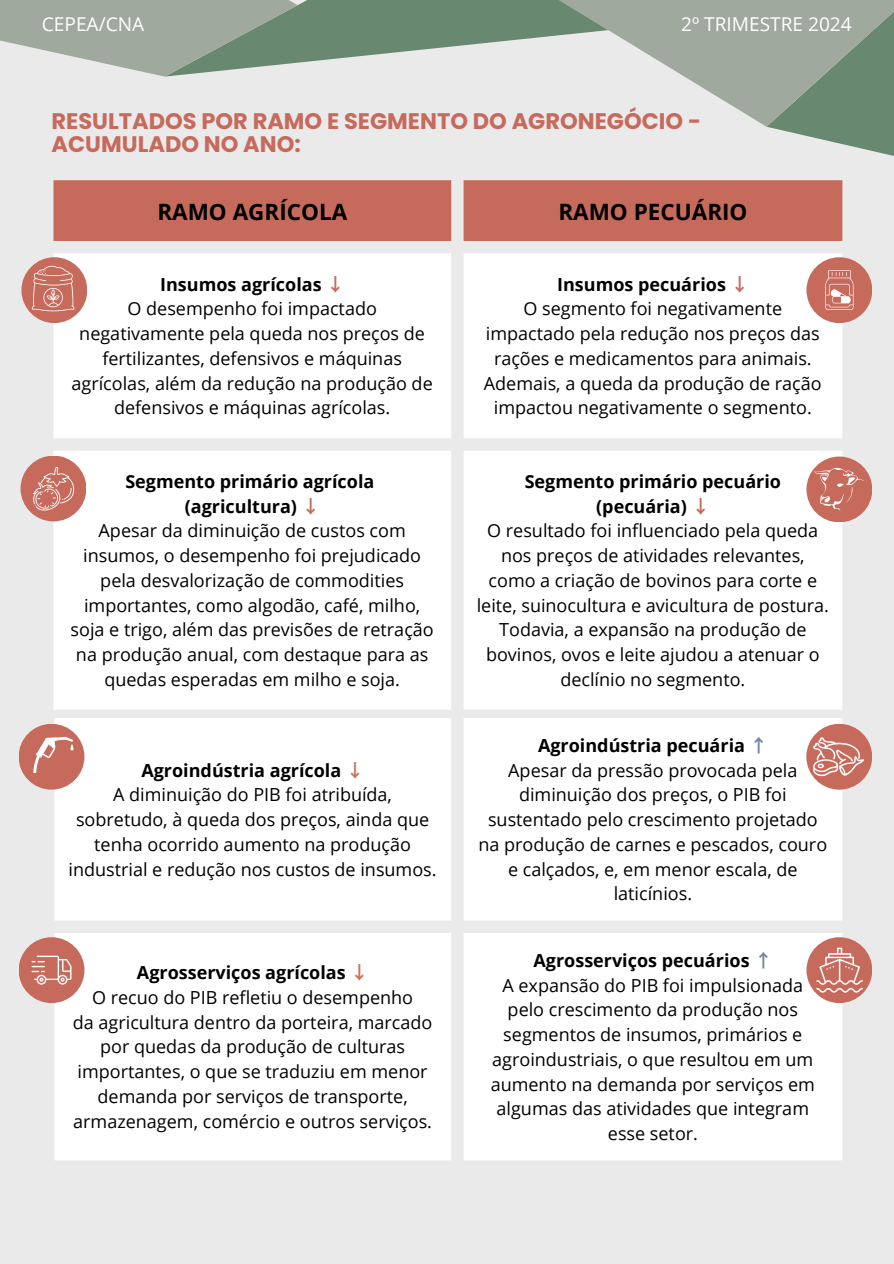
<style>
.page{position:relative;width:894px;height:1264px;background:#fff}
.page>*{position:absolute;margin:0;border:0;box-sizing:border-box;transform-origin:0 0}
.t1{font:700 22.5px/22.5px "Poppins";color:#c66a5c}
.t2{font:700 22.5px "Open Sans";color:#000}
.t3{font:19.05px "Open Sans";color:#fff}
.t4{font:18px/24.8px "Open Sans";color:#000;text-align:center}
.t5{font:700 18px "Open Sans";color:#000}
.s1{font-family:"Noto Sans CJ Ksc";color:#c66a5c}
.s2{font-family:"Noto Sans CJ Ksc";color:#cb725c}
.s3{font-family:"Noto Sans CJ Ksc";color:#6e88a6}
</style>
<div class="page">
<div style="left:0;top:0;width:893px;height:1263px;background:#ebeaea"></div>
<svg style="left:768px;top:127px;width:125px;height:29px"></svg>
<svg style="left:608px;top:0;width:285px;height:127px;fill:#9fa99d"></svg>
<svg style="left:0;top:0;width:608px;height:77px"></svg>
<div style="left:53px;top:180px;width:789px;height:61px;background:#c66a5c"></div>
<div style="left:53px;top:253px;width:789px;height:456px;background:#fff"></div>
<div style="left:21px;top:257px;width:66px;height:66px;background:#c66a5c;border-radius:50%"></div>
<svg style="left:32px;top:265px;width:42px;height:46px"></svg>
<div style="left:806px;top:257px;width:66px;height:66px;background:#c66a5c;border-radius:50%"></div>
<svg style="left:825px;top:270px;width:28px;height:40px"></svg>
<div style="left:54px;top:718px;width:788px;height:442px;background:#fff"></div>
<div style="left:21px;top:455px;width:65px;height:66px;background:#c66a5c;border-radius:50%"></div>
<svg style="left:33px;top:467px;width:41px;height:43px"></svg>
<div style="left:806px;top:456px;width:66px;height:66px;background:#c66a5c;border-radius:50%"></div>
<svg style="left:814px;top:468px;width:49px;height:43px"></svg>
<div style="left:19px;top:937px;width:65px;height:66px;background:#c66a5c;border-radius:50%"></div>
<div style="left:806px;top:723px;width:66px;height:66px;background:#c66a5c;border-radius:50%"></div>
<svg style="left:812px;top:737px;width:51px;height:39px"></svg>
<div style="left:19px;top:723px;width:65px;height:66px;background:#c66a5c;border-radius:50%"></div>
<svg style="left:33px;top:736px;width:41px;height:36px"></svg>
<svg style="left:32px;top:955px;width:39px;height:29px"></svg>
<div style="left:806px;top:937px;width:66px;height:66px;background:#c66a5c;border-radius:50%"></div>
<svg style="left:816px;top:947px;width:46px;height:45px"></svg>
<p class="t3" style="left:42px;top:11px;width:104px">CEPEA/CNA</p>
<p class="t3" style="left:681px;top:11px;width:172px">2º TRIMESTRE 2024</p>
<p class="t1" style="left:51px;top:110px;width:651px">RESULTADOS POR RAMO E SEGMENTO DO AGRONEGÓCIO -<br>ACUMULADO NO ANO:</p>
<p class="t2" style="left:157px;top:195px;width:191px">RAMO AGRÍCOLA</p>
<p class="t2" style="left:558px;top:195px;width:190px">RAMO PECUÁRIO</p>
<p class="t5" style="left:160px;top:271px;width:186px">Insumos agrícolas <span class="s1">↓</span></p>
<h1 class="t4" style="left:72px;top:296px;width:362px">O desempenho foi impactado negativamente pela queda nos preços de fertilizantes, defensivos e máquinas agrícolas, além da redução na produção de defensivos e máquinas agrícolas.</h1>
<p class="t5" style="left:125px;top:468px;width:250px">Segmento primário agrícola</p>
<p class="t5" style="left:185px;top:493px;width:136px">(agricultura) <span class="s1">↓</span></p>
<p class="t4" style="left:71px;top:518px;width:364px">Apesar da diminuição de custos com insumos, o desempenho foi prejudicado pela desvalorização de commodities importantes, como algodão, café, milho, soja e trigo, além das previsões de retração na produção anual, com destaque para as quedas esperadas em milho e soja.</p>
<p class="t5" style="left:141px;top:757px;width:224px">Agroindústria agrícola <span class="s2">↓</span></p>
<p class="t4" style="left:69px;top:782px;width:369px">A diminuição do PIB foi atribuída, sobretudo, à queda dos preços, ainda que tenha ocorrido aumento na produção industrial e redução nos custos de insumos.</p>
<p class="t5" style="left:137px;top:959px;width:233px">Agrosserviços agrícolas <span class="s2">↓</span></p>
<p class="t4" style="left:92px;top:984px;width:322px">O recuo do PIB refletiu o desempenho</p>
<p class="t4" style="left:73px;top:1009px;width:361px">da agricultura dentro da porteira, marcado por quedas da produção de culturas importantes, o que se traduziu em menor demanda por serviços de transporte, armazenagem, comércio e outros serviços.</p>
<p class="t5" style="left:557px;top:271px;width:193px">Insumos pecuários <span class="s1">↓</span></p>
<p class="t4" style="left:523px;top:296px;width:260px">O segmento foi negativamente</p>
<p class="t4" style="left:483px;top:321px;width:339px">impactado pela redução nos preços das rações e medicamentos para animais.<br>Ademais, a queda da produção de ração impactou negativamente o segmento.</p>
<p class="t5" style="left:524px;top:468px;width:258px">Segmento primário pecuário</p>
<p class="t5" style="left:596px;top:493px;width:115px">(pecuária) <span class="s1">↓</span></p>
<p class="t4" style="left:476px;top:518px;width:353px">O resultado foi influenciado pela queda nos preços de atividades relevantes, como a criação de bovinos para corte e leite, suinocultura e avicultura de postura.<br>Todavia, a expansão na produção de bovinos, ovos e leite ajudou a atenuar o declínio no segmento.</p>
<p class="t5" style="left:538px;top:732px;width:231px">Agroindústria pecuária <span class="s3">↑</span></p>
<p class="t4" style="left:478px;top:757px;width:350px">Apesar da pressão provocada pela diminuição dos preços, o PIB foi sustentado pelo crescimento projetado na produção de carnes e pescados, couro e calçados, e, em menor escala, de laticínios.</p>
<p class="t5" style="left:533px;top:947px;width:240px">Agrosserviços pecuários <span class="s3">↑</span></p>
<p class="t4" style="left:502px;top:972px;width:302px">A expansão do PIB foi impulsionada</p>
<p class="t4" style="left:490px;top:996px;width:326px">pelo crescimento da produção nos segmentos de insumos, primários e agroindustriais, o que resultou em um aumento na demanda por serviços em algumas das atividades que integram esse setor.</p>
</div>
